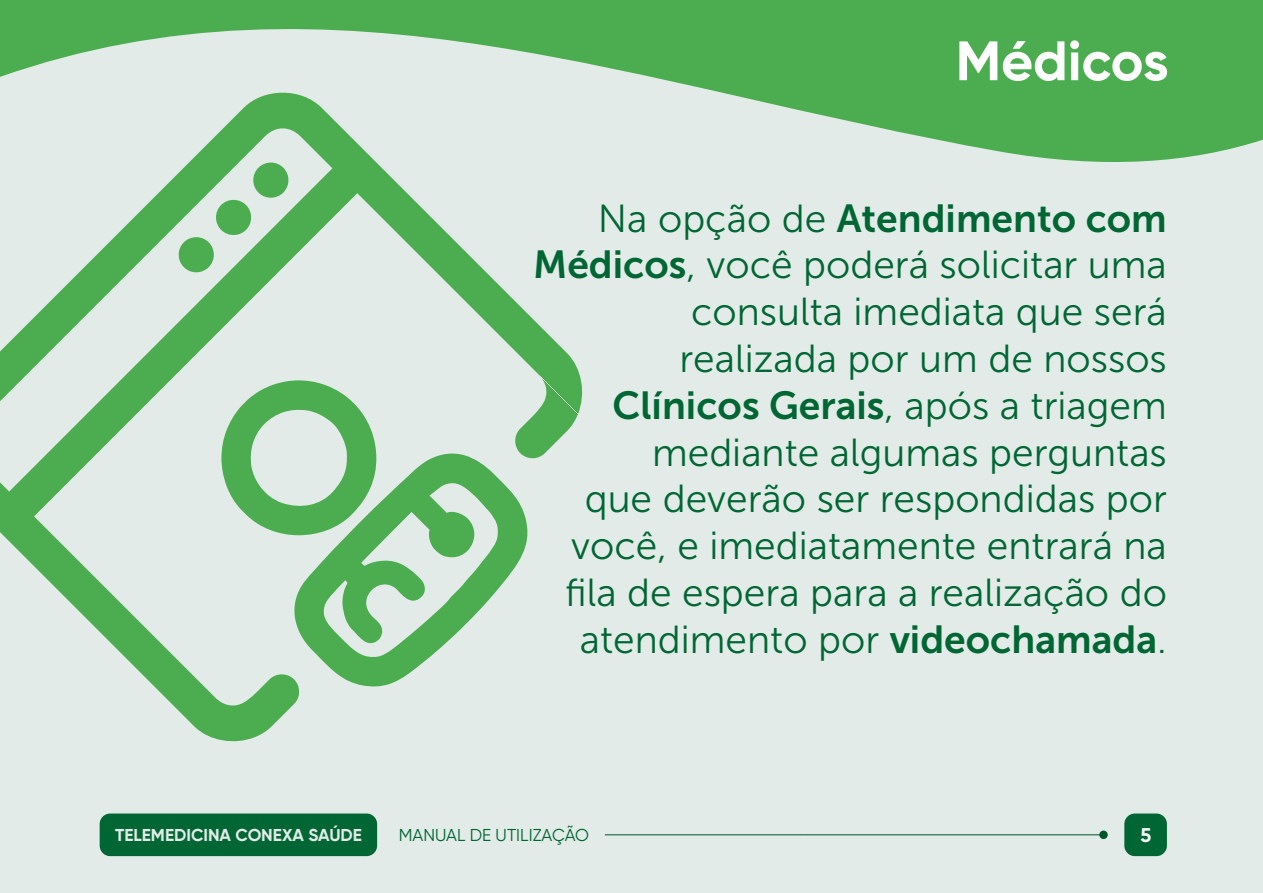
<style>
.page{position:relative;width:1263px;height:893px;background:#e2ebe7}
.page>*{position:absolute;margin:0;border:0;box-sizing:border-box;transform-origin:0 0}
.t1{font:700 55.5px "Gilroy";color:#fff}
.t2{font:39px/46.8px "Museo Sans 300";color:#063;text-align:justify}
.t3{font:39px "Museo Sans 700";color:#063}
.t4{font:700 19.8px "Gilroy";color:#f8f8f8}
.t5{font:700 17.25px "Gilroy";color:#e2ebe7}
.t6{font:17.25px "Gilroy";color:#063}
.s1{font-family:"Museo Sans 300"}
.s2{font-family:"Museo Sans 700"}
</style>
<div class="page">
<svg style="left:0;top:170px;width:583px;height:572px"></svg>
<svg style="left:177px;top:170px;width:113px;height:104px"></svg>
<svg style="left:0;top:0;width:1263px;height:170px;fill:#4bad4f"></svg>
<div style="left:1124px;top:813px;width:43px;height:43px;background:#063;border-radius:11px"></div>
<hr style="left:804px;top:834px;width:300px;height:1px;background:#00542a">
<div style="left:1099px;top:831px;width:9px;height:8px;background:#00542a;border-radius:50%"></div>
<hr style="left:605px;top:834px;width:199px;height:1px;background:#00542a">
<div style="left:100px;top:813px;width:277px;height:43px;background:#063;border-radius:11px"></div>
<h1 class="t1" style="left:956px;top:37px;width:214px">Médicos</h1>
<p class="t3" style="left:598px;top:202px;width:570px"><span class="s1">Na opção de</span> Atendimento com</p>
<p class="t2" style="left:679px;top:245px;width:489px;text-indent:-146px"><span class="s2">Médicos</span>, você poderá solicitar uma consulta imediata que será realizada por um de nossos</p>
<p class="t3" style="left:613px;top:390px;width:556px">Clínicos Gerais<span class="s1">, após a triagem</span></p>
<p class="t2" style="left:565px;top:432px;width:603px;text-align:right">mediante algumas perguntas<br>que deverão ser respondidas por você, e imediatamente entrará na fila de espera para a realização do atendimento por <span class="s2">videochamada</span>.</p>
<p class="t5" style="left:115px;top:827px;width:248px">TELEMEDICINA CONEXA SAÚDE</p>
<p class="t6" style="left:399px;top:827px;width:192px">MANUAL DE UTILIZAÇÃO</p>
<p class="t4" style="left:1140px;top:827px;width:12px">5</p>
</div>
